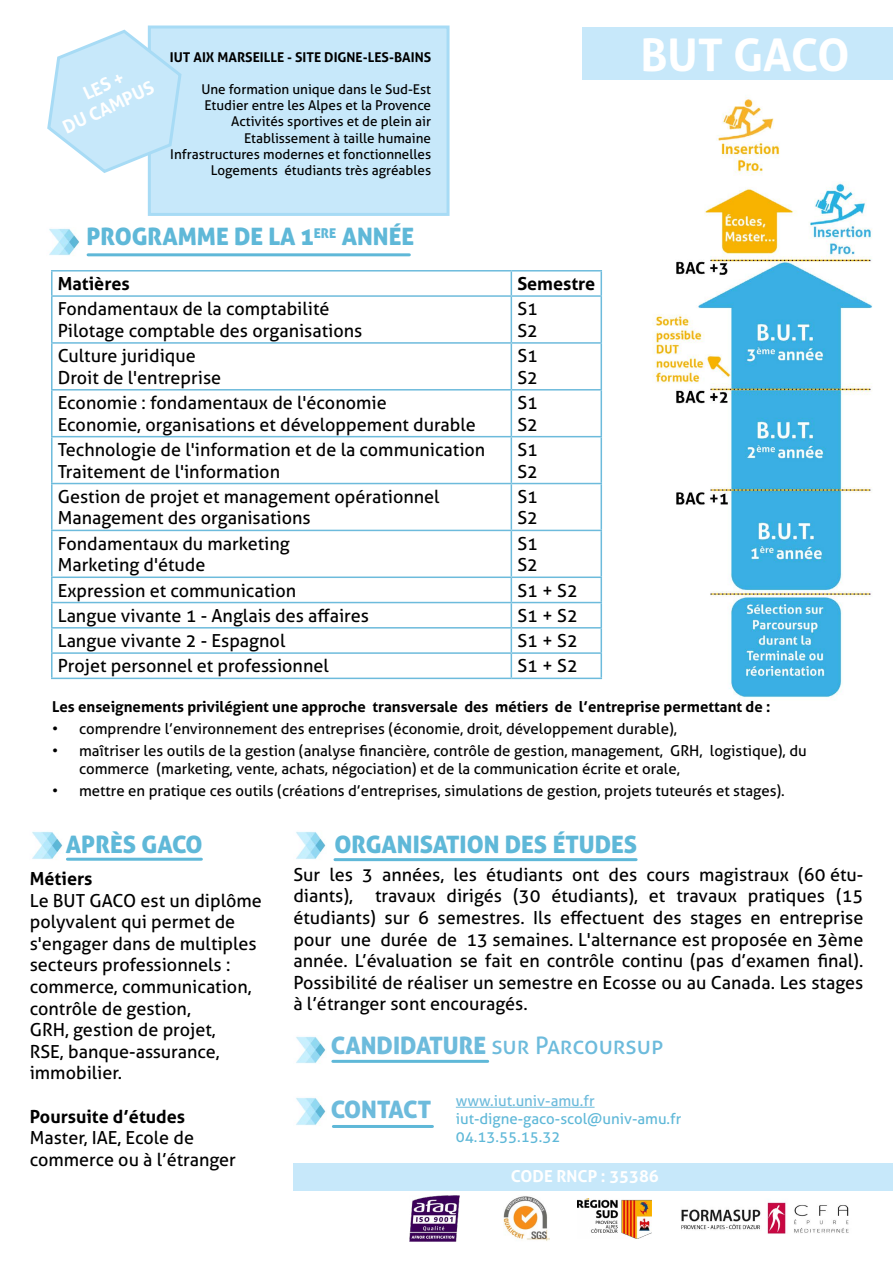
<style>
.page{position:relative;width:893px;height:1263px;background:#fff}
.page>*{position:absolute;margin:0;border:0;box-sizing:border-box;transform-origin:0 0}
.t1{font:700 45px "Aller";color:#fff}
.t2{font:24px "Aller Display";color:#5fb8d8}
.t3{font:24px "Aller";color:#6dbbdc}
.t4{font:24px "Aller Display";letter-spacing:-.015em;color:#6dbbdc}
.t5{font:18px/21.6px "Aller";color:#000}
.t6{font:700 18px "Aller";color:#000}
.t7{font:700 18px/21.6px "Aller";color:#fff;text-align:center}
.t8{font:700 16.5px "Aller";color:#fff}
.t9{font:15px/18px "Aller";color:#000}
.t10{font:700 15px "Aller";color:#000}
.t11{font:15px/18px "Aller";color:#5fb8d8}
.t12{font:15px "Aller";color:#6dbbdc}
.t13{font:13.5px/16.2px "Aller";color:#000;text-align:right}
.t14{font:700 13.5px "Aller";color:#000}
.s1{font-family:"Aller Display"}
</style>
<div class="page">
<hr style="left:456px;top:1107px;width:139px;height:1px;background:#6dbbdc">
<img style="left:681px;top:1202px;width:168px;height:32px">
<img style="left:578px;top:1198px;width:74px;height:40px">
<img style="left:503px;top:1196px;width:46px;height:45px">
<img style="left:409px;top:1195px;width:50px;height:46px">
<img style="left:652px;top:97px;width:221px;height:603px">
<div style="left:583px;top:28px;width:310px;height:52px;background:#c7e8fa"></div>
<hr style="left:88px;top:253px;width:321px;height:3px;background:#5fb8d8">
<img style="left:49px;top:228px;width:30px;height:28px">
<hr style="left:51px;top:270px;width:460px;height:2px;background:#6dbbdc">
<hr style="left:51px;top:272px;width:2px;height:23px;background:#6dbbdc">
<hr style="left:511px;top:270px;width:91px;height:2px;background:#6dbbdc">
<svg style="left:511px;top:272px;width:1px;height:23px"></svg>
<svg style="left:601px;top:272px;width:1px;height:23px"></svg>
<hr style="left:51px;top:295px;width:460px;height:2px;background:#6dbbdc">
<hr style="left:51px;top:297px;width:2px;height:45px;background:#6dbbdc">
<hr style="left:511px;top:295px;width:91px;height:2px;background:#6dbbdc">
<hr style="left:511px;top:297px;width:1px;height:45px;background:#6dbbdc">
<hr style="left:601px;top:297px;width:1px;height:45px;background:#6dbbdc">
<hr style="left:51px;top:342px;width:460px;height:2px;background:#6dbbdc">
<hr style="left:51px;top:344px;width:2px;height:45px;background:#6dbbdc">
<hr style="left:511px;top:342px;width:91px;height:2px;background:#6dbbdc">
<hr style="left:511px;top:344px;width:1px;height:45px;background:#6dbbdc">
<hr style="left:601px;top:344px;width:1px;height:45px;background:#6dbbdc">
<hr style="left:51px;top:389px;width:460px;height:1px;background:#6dbbdc">
<hr style="left:51px;top:390px;width:2px;height:46px;background:#6dbbdc">
<hr style="left:511px;top:389px;width:91px;height:1px;background:#6dbbdc">
<hr style="left:511px;top:390px;width:1px;height:46px;background:#6dbbdc">
<hr style="left:601px;top:390px;width:1px;height:46px;background:#6dbbdc">
<hr style="left:51px;top:436px;width:460px;height:1px;background:#6dbbdc">
<hr style="left:51px;top:437px;width:2px;height:46px;background:#6dbbdc">
<hr style="left:511px;top:436px;width:91px;height:1px;background:#6dbbdc">
<hr style="left:511px;top:437px;width:1px;height:46px;background:#6dbbdc">
<hr style="left:601px;top:437px;width:1px;height:46px;background:#6dbbdc">
<hr style="left:51px;top:483px;width:460px;height:1px;background:#6dbbdc">
<hr style="left:51px;top:484px;width:2px;height:46px;background:#6dbbdc">
<hr style="left:511px;top:483px;width:91px;height:1px;background:#6dbbdc">
<hr style="left:511px;top:484px;width:1px;height:46px;background:#6dbbdc">
<hr style="left:601px;top:484px;width:1px;height:46px;background:#6dbbdc">
<hr style="left:51px;top:530px;width:460px;height:1px;background:#6dbbdc">
<hr style="left:51px;top:531px;width:2px;height:45px;background:#6dbbdc">
<hr style="left:511px;top:530px;width:91px;height:1px;background:#6dbbdc">
<hr style="left:511px;top:531px;width:1px;height:45px;background:#6dbbdc">
<hr style="left:601px;top:531px;width:1px;height:45px;background:#6dbbdc">
<hr style="left:51px;top:576px;width:460px;height:2px;background:#6dbbdc">
<hr style="left:51px;top:578px;width:2px;height:24px;background:#6dbbdc">
<hr style="left:511px;top:576px;width:91px;height:2px;background:#6dbbdc">
<hr style="left:51px;top:602px;width:460px;height:1px;background:#6dbbdc">
<hr style="left:51px;top:603px;width:2px;height:24px;background:#6dbbdc">
<hr style="left:511px;top:602px;width:91px;height:1px;background:#6dbbdc">
<hr style="left:51px;top:627px;width:460px;height:1px;background:#6dbbdc">
<hr style="left:51px;top:628px;width:2px;height:24px;background:#6dbbdc">
<hr style="left:511px;top:627px;width:91px;height:1px;background:#6dbbdc">
<hr style="left:51px;top:652px;width:460px;height:2px;background:#6dbbdc">
<hr style="left:51px;top:654px;width:2px;height:24px;background:#6dbbdc">
<hr style="left:511px;top:652px;width:91px;height:2px;background:#6dbbdc">
<svg style="left:511px;top:578px;width:1px;height:100px"></svg>
<svg style="left:601px;top:578px;width:1px;height:100px"></svg>
<hr style="left:51px;top:678px;width:460px;height:1px;background:#6dbbdc">
<hr style="left:511px;top:678px;width:91px;height:1px;background:#6dbbdc">
<hr style="left:335px;top:858px;width:301px;height:3px;background:#5fb8d8">
<hr style="left:333px;top:1060px;width:155px;height:3px;background:#5fb8d8">
<img style="left:296px;top:831px;width:30px;height:28px">
<img style="left:296px;top:1036px;width:30px;height:28px">
<hr style="left:67px;top:858px;width:134px;height:3px;background:#5fb8d8">
<img style="left:32px;top:831px;width:31px;height:29px">
<hr style="left:333px;top:1125px;width:99px;height:3px;background:#5fb8d8">
<img style="left:296px;top:1097px;width:30px;height:28px">
<div style="left:148px;top:26px;width:302px;height:190px;background:#c7e8fa;border:3px solid #a7dbf5"></div>
<svg style="left:47px;top:27px;width:136px;height:148px"></svg>
<div style="left:293px;top:1163px;width:600px;height:28px;background:#c7e8fa"></div>
<p class="t7" style="left:50px;top:98px;width:100px;rotate:-25deg">LES +<br>DU CAMPUS</p>
<p class="t14" style="left:170px;top:48px;width:263px">IUT AIX MARSEILLE - SITE DIGNE-LES-BAINS</p>
<p class="t13" style="left:170px;top:81px;width:262px">Une formation unique dans le Sud-Est Etudier entre les Alpes et la Provence Activités sportives et de plein air Etablissement à taille humaine Infrastructures modernes et fonctionnelles Logements étudiants très agréables</p>
<h2 class="t2" style="left:87px;top:221px;width:329px">PROGRAMME DE LA 1<sup>ERE</sup> ANNÉE</h2>
<p class="t6" style="left:58px;top:273px;width:73px">Matières</p>
<p class="t6" style="left:517px;top:273px;width:79px">Semestre</p>
<p class="t5" style="left:58px;top:298px;width:306px">Fondamentaux de la comptabilité<br>Pilotage comptable des organisations</p>
<p class="t5" style="left:517px;top:298px;width:22px">S1<br>S2</p>
<p class="t5" style="left:58px;top:345px;width:165px">Culture juridique<br>Droit de l'entreprise</p>
<p class="t5" style="left:517px;top:345px;width:22px">S1<br>S2</p>
<p class="t5" style="left:58px;top:392px;width:420px">Economie : fondamentaux de l'économie<br>Economie, organisations et développement durable</p>
<p class="t5" style="left:517px;top:392px;width:22px">S1<br>S2</p>
<p class="t5" style="left:58px;top:439px;width:429px">Technologie de l'information et de la communication<br>Traitement de l'information</p>
<p class="t5" style="left:517px;top:439px;width:22px">S1<br>S2</p>
<p class="t5" style="left:58px;top:486px;width:383px">Gestion de projet et management opérationnel<br>Management des organisations</p>
<p class="t5" style="left:517px;top:486px;width:22px">S1<br>S2</p>
<p class="t5" style="left:58px;top:532px;width:234px">Fondamentaux du marketing<br>Marketing d'étude</p>
<p class="t5" style="left:517px;top:532px;width:22px">S1<br>S2</p>
<p class="t5" style="left:58px;top:579px;width:240px">Expression et communication</p>
<p class="t5" style="left:517px;top:579px;width:62px">S1 + S2</p>
<p class="t5" style="left:58px;top:605px;width:313px">Langue vivante 1 - Anglais des affaires</p>
<p class="t5" style="left:517px;top:605px;width:62px">S1 + S2</p>
<p class="t5" style="left:58px;top:630px;width:229px">Langue vivante 2 - Espagnol</p>
<p class="t5" style="left:517px;top:630px;width:62px">S1 + S2</p>
<p class="t5" style="left:58px;top:655px;width:273px">Projet personnel et professionnel</p>
<p class="t5" style="left:517px;top:655px;width:62px">S1 + S2</p>
<h1 class="t1" style="left:640px;top:27px;width:211px">BUT GACO</h1>
<p class="t10" style="left:52px;top:697px;width:720px">Les enseignements privilégient une approche transversale des métiers de l’entreprise permettant de :</p>
<p class="t9" style="left:52px;top:719px;width:626px">• comprendre l’environnement des entreprises (économie, droit, développement durable),</p>
<p class="t9" style="left:79px;top:742px;width:729px;text-indent:-27px">• maîtriser les outils de la gestion (analyse financière, contrôle de gestion, management, GRH, logistique), du commerce (marketing, vente, achats, négociation) et de la communication écrite et orale,</p>
<p class="t9" style="left:52px;top:782px;width:734px">• mettre en pratique ces outils (créations d’entreprises, simulations de gestion, projets tuteurés et stages).</p>
<h2 class="t2" style="left:66px;top:829px;width:138px">APRÈS GACO</h2>
<p class="t6" style="left:30px;top:867px;width:64px">Métiers</p>
<p class="t5" style="left:30px;top:889px;width:234px">Le BUT GACO est un diplôme polyvalent qui permet de s'engager dans de multiples secteurs professionnels : commerce, communication, contrôle de gestion,<br>GRH, gestion de projet,<br>RSE, banque-assurance, immobilier.</p>
<p class="t6" style="left:30px;top:1105px;width:157px">Poursuite d’études</p>
<p class="t5" style="left:30px;top:1127px;width:208px">Master, IAE, Ecole de commerce ou à l’étranger</p>
<h2 class="t2" style="left:335px;top:829px;width:304px">ORGANISATION DES ÉTUDES</h2>
<p class="t5" style="left:293px;top:863px;width:571px;text-align:justify">Sur les 3 années, les étudiants ont des cours magistraux (60 étu&shy;diants), travaux dirigés (30 étudiants), et travaux pratiques (15 étudiants) sur 6 semestres. Ils effectuent des stages en entreprise pour une durée de 13 semaines. L'alternance est proposée en 3ème année. L’évaluation se fait en contrôle continu (pas d’examen final).<br>Possibilité de réaliser un semestre en Ecosse ou au Canada. Les stages à l’étranger sont encouragés.</p>
<h2 class="t3" style="left:331px;top:1031px;width:334px"><span class="s1">CANDIDATURE</span> sur Parcoursup</h2>
<h2 class="t4" style="left:331px;top:1094px;width:102px">CONTACT</h2>
<p class="t12" style="left:456px;top:1092px;width:140px">www.iut.univ-amu.fr</p>
<p class="t11" style="left:456px;top:1110px;width:227px">iut-digne-gaco-scol@univ-amu.fr<br>04.13.55.15.32</p>
<p class="t8" style="left:511px;top:1166px;width:150px">CODE RNCP : 35386</p>
</div>
